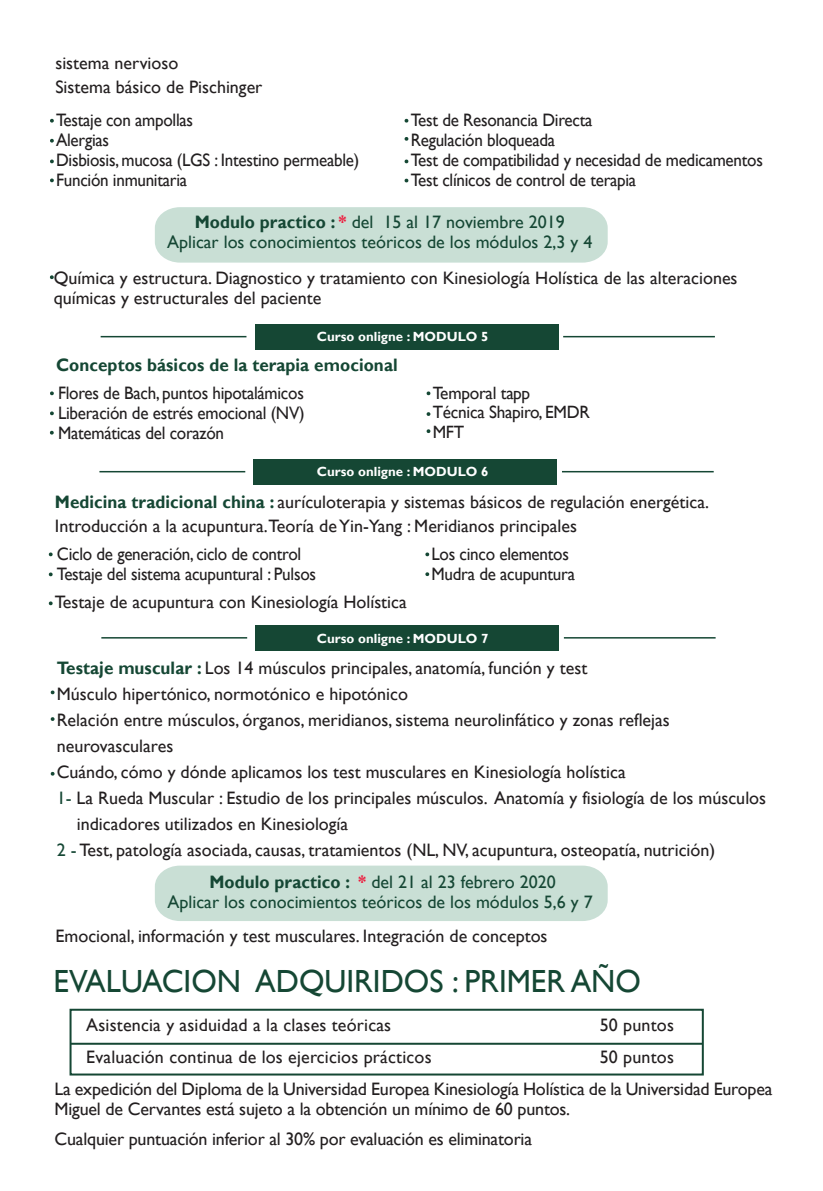
<style>
.page{position:relative;width:823px;height:1191px;background:#fff}
.page>*{position:absolute;margin:0;border:0;box-sizing:border-box;transform-origin:0 0}
.t1{font:32px "Gill Sans";color:#154734}
.t2{font:18px/24px "Gill Sans";color:#231f20}
.t3{font:18px/20px "Gill Sans";letter-spacing:-.015em;color:#221f20;scale:.95 1}
.t4{font:18px/20px "Gill Sans";color:#154734;text-align:center}
.t5{font:700 18px "Gill Sans";letter-spacing:.005em;color:#154734;scale:.95 1}
.t6{font:17.8px/19.8px "Gill Sans";letter-spacing:-.015em;color:#221f20}
.t7{font:700 13.2px "Gill Sans";color:#fff}
.s1{font-weight:700}
.s2{font-weight:700;color:#ed1a3c}
.s3{font-weight:700;color:#154734}
.s4{color:#154734}
</style>
<div class="page">
<svg style="left:50px;top:119px;width:4px;height:4px"></svg>
<svg style="left:50px;top:139px;width:4px;height:4px"></svg>
<svg style="left:50px;top:159px;width:4px;height:4px"></svg>
<svg style="left:50px;top:178px;width:4px;height:4px"></svg>
<svg style="left:404px;top:119px;width:4px;height:4px"></svg>
<svg style="left:404px;top:160px;width:4px;height:3px"></svg>
<svg style="left:404px;top:137px;width:4px;height:4px"></svg>
<svg style="left:404px;top:179px;width:4px;height:3px"></svg>
<svg style="left:50px;top:391px;width:4px;height:4px"></svg>
<svg style="left:50px;top:411px;width:4px;height:4px"></svg>
<svg style="left:426px;top:391px;width:4px;height:4px"></svg>
<svg style="left:426px;top:412px;width:4px;height:4px"></svg>
<svg style="left:426px;top:429px;width:4px;height:4px"></svg>
<svg style="left:50px;top:431px;width:4px;height:3px"></svg>
<hr style="left:101px;top:336px;width:145px;height:1px;background:#154734">
<hr style="left:563px;top:336px;width:151px;height:1px;background:#154734">
<div style="left:255px;top:324px;width:303px;height:25px;background:#154734"></div>
<svg style="left:50px;top:275px;width:4px;height:4px"></svg>
<svg style="left:49px;top:552px;width:4px;height:4px"></svg>
<svg style="left:49px;top:572px;width:4px;height:4px"></svg>
<svg style="left:49px;top:601px;width:4px;height:4px"></svg>
<svg style="left:51px;top:690px;width:3px;height:4px"></svg>
<svg style="left:51px;top:717px;width:3px;height:4px"></svg>
<svg style="left:425px;top:552px;width:4px;height:4px"></svg>
<svg style="left:425px;top:572px;width:4px;height:4px"></svg>
<hr style="left:99px;top:471px;width:146px;height:1px;background:#154734">
<hr style="left:561px;top:471px;width:152px;height:1px;background:#154734">
<div style="left:253px;top:459px;width:303px;height:25px;background:#154734"></div>
<hr style="left:101px;top:637px;width:146px;height:1px;background:#154734">
<hr style="left:563px;top:637px;width:152px;height:1px;background:#154734">
<div style="left:255px;top:625px;width:303px;height:25px;background:#154734"></div>
<hr style="left:70px;top:1042px;width:632px;height:2px;background:#154734">
<div style="left:69px;top:1008px;width:634px;height:67px;border:2px solid #154734"></div>
<div style="left:155px;top:207px;width:452px;height:56px;background:#c9dfd5"></div>
<div style="left:155px;top:865px;width:452px;height:56px;background:#c9dfd5"></div>
<p class="t2" style="left:55px;top:51px;width:208px">sistema nervioso<br>Sistema básico de Pischinger</p>
<p class="t3" style="left:56px;top:110px;width:320px">Testaje con ampollas<br>Alergias<br>Disbiosis, mucosa (LGS : Intestino permeable)<br>Función inmunitaria</p>
<p class="t3" style="left:410px;top:110px;width:372px">Test de Resonancia Directa<br>Regulación bloqueada<br>Test de compatibilidad y necesidad de medicamentos Test clínicos de control de terapia</p>
<p class="t4" style="left:167px;top:212px;width:426px"><span class="s1">Modulo practico :</span> <span class="s2">*</span> del 15 al 17 noviembre 2019<br>Aplicar los conocimientos teóricos de los módulos 2,3 y 4</p>
<p class="t2" style="left:54px;top:268px;width:685px;line-height:20px">Química y estructura. Diagnostico y tratamiento con Kinesiología Holística de las alteraciones químicas y estructurales del paciente</p>
<p class="t7" style="left:317px;top:328px;width:173px">Curso onligne : MODULO 5</p>
<p class="t5" style="left:56px;top:354px;width:361px">Conceptos básicos de la terapia emocional</p>
<p class="t3" style="left:58px;top:383px;width:261px;text-align:justify">Flores de Bach, puntos hipotalámicos Liberación de estrés emocional (NV)<br>Matemáticas del corazón</p>
<p class="t6" style="left:432px;top:383px;width:159px">Temporal tapp<br>Técnica Shapiro, EMDR<br>MFT</p>
<p class="t7" style="left:317px;top:463px;width:173px">Curso onligne : MODULO 6</p>
<p class="t2" style="left:55px;top:490px;width:655px"><span class="s3">Medicina tradicional china :</span> aurículoterapia y sistemas básicos de regulación energética.<br>Introducción a la acupuntura.Teoría de Yin-Yang : Meridianos principales</p>
<p class="t3" style="left:57px;top:544px;width:274px">Ciclo de generación, ciclo de control<br>Testaje del sistema acupuntural : Pulsos</p>
<p class="t3" style="left:431px;top:544px;width:152px">Los cinco elementos<br>Mudra de acupuntura</p>
<p class="t2" style="left:55px;top:590px;width:353px">Testaje de acupuntura con Kinesiología Holística</p>
<p class="t7" style="left:317px;top:631px;width:173px">Curso onligne : MODULO 7</p>
<p class="t2" style="left:57px;top:656px;width:531px"><span class="s3">Testaje muscular :</span> Los 14 músculos principales, anatomía, función y test</p>
<p class="t2" style="left:57px;top:682px;width:352px">Músculo hipertónico, normotónico e hipotónico</p>
<p class="t2" style="left:57px;top:708px;width:614px">Relación entre músculos, órganos, meridianos, sistema neurolinfático y zonas reflejas</p>
<p class="t2" style="left:57px;top:734px;width:118px">neurovasculares</p>
<p class="t2" style="left:57px;top:760px;width:570px">Cuándo, cómo y dónde aplicamos los test musculares en Kinesiología holística</p>
<p class="t2" style="left:57px;top:786px;width:710px"><span class="s4">1-</span> La Rueda Muscular : Estudio de los principales músculos. Anatomía y fisiología de los músculos</p>
<p class="t2" style="left:77px;top:812px;width:273px">indicadores utilizados en Kinesiología</p>
<p class="t2" style="left:57px;top:838px;width:659px"><span class="s4">2 -</span> Test, patología asociada, causas, tratamientos (NL, NV, acupuntura, osteopatía, nutrición)</p>
<p class="t4" style="left:167px;top:872px;width:426px"><span class="s1">Modulo practico :</span> <span class="s2">*</span> del 21 al 23 febrero 2020<br>Aplicar los conocimientos teóricos de los módulos 5,6 y 7</p>
<p class="t2" style="left:56px;top:924px;width:493px">Emocional, información y test musculares. Integración de conceptos</p>
<h1 class="t1" style="left:54px;top:962px;width:588px">EVALUACION ADQUIRIDOS : PRIMER AÑO</h1>
<p class="t2" style="left:86px;top:1009px;width:346px;line-height:32px">Asistencia y asiduidad a la clases teóricas<br>Evaluación continua de los ejercicios prácticos</p>
<p class="t2" style="left:599px;top:1009px;width:76px;line-height:32px">50 puntos<br>50 puntos</p>
<p class="t2" style="left:55px;top:1079px;width:719px;line-height:20px">La expedición del Diploma de la Universidad Europea Kinesiología Holística de la Universidad Europea<br>Miguel de Cervantes está sujeto a la obtención un mínimo de 60 puntos.</p>
<p class="t2" style="left:55px;top:1127px;width:478px">Cualquier puntuación inferior al 30% por evaluación es eliminatoria</p>
</div>
